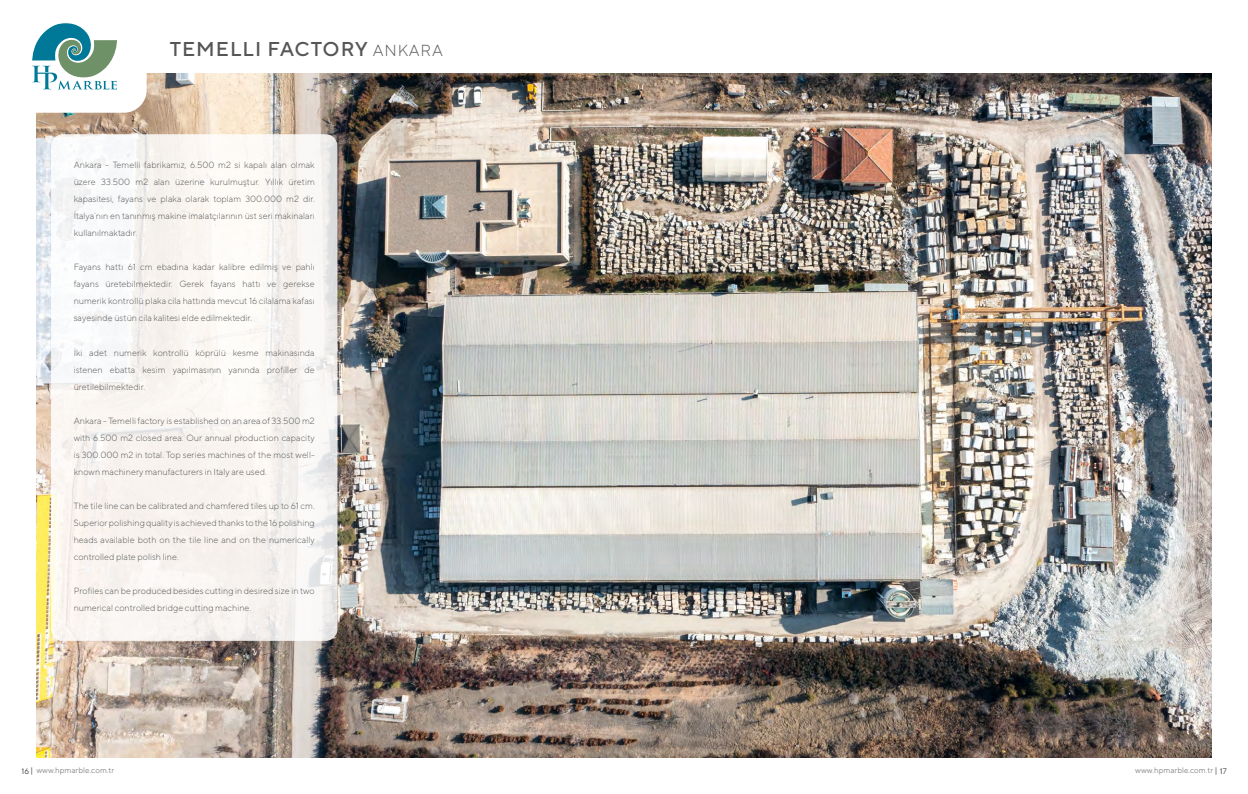
<style>
.page{position:relative;width:1248px;height:794px;background:#fff}
.page>*{position:absolute;margin:0;border:0;box-sizing:border-box;transform-origin:0 0}
.t1{font:500 20px "TT Norms";letter-spacing:.05em;color:#555756}
.t2{font:300 9px/17px "TT Norms";color:#555756;text-align:justify}
.t3{font:8px "TT Norms";color:#878988}
.s1{font-weight:300;font-size:16px}
.s2{color:#383937}
</style>
<div class="page">
<img style="left:36px;top:74px;width:1175px;height:684px">
<div style="left:51px;top:134px;width:286px;height:507px;background:#f8f5f2;border-radius:12px"></div>
<svg style="left:32px;top:23px;width:115px;height:90px"></svg>
<h1 class="t1" style="left:170px;top:37px;width:274px">TEMELLI FACTORY <span class="s1">ANKARA</span></h1>
<p class="t2" style="left:74px;top:157px;width:242px">Ankara - Temelli fabrikamız, 6.500 m2 si kapalı alan olmak üzere 33.500 m2 alan üzerine kurulmuştur. Yıllık üretim kapasitesi, fayans ve plaka olarak toplam 300.000 m2 dir.<br>İtalya`nın en tanınmış makine imalatçılarının üst seri makinaları kullanılmaktadır.</p>
<p class="t2" style="left:74px;top:259px;width:242px">Fayans hattı 61 cm ebadına kadar kalibre edilmiş ve pahlı fayans üretebilmektedir. Gerek fayans hattı ve gerekse numerik kontrollü plaka cila hattında mevcut 16 cilalama kafası sayesinde üstün cila kalitesi elde edilmektedir.</p>
<p class="t2" style="left:74px;top:344px;width:242px">İki adet numerik kontrollü köprülü kesme makinasında istenen ebatta kesim yapılmasının yanında profiller de üretilebilmektedir.</p>
<p class="t2" style="left:74px;top:412px;width:242px">Ankara - Temelli factory is established on an area of 33.500 m2 with 6.500 m2 closed area. Our annual production capacity is 300.000 m2 in total. Top series machines of the most well&shy;known machinery manufacturers in Italy are used.</p>
<p class="t2" style="left:74px;top:497px;width:242px">The tile line can be calibrated and chamfered tiles up to 61 cm.<br>Superior polishing quality is achieved thanks to the 16 polishing heads available both on the tile line and on the numerically controlled plate polish line.</p>
<p class="t2" style="left:74px;top:582px;width:242px">Profiles can be produced besides cutting in desired size in two numerical controlled bridge cutting machine.</p>
<p class="t3" style="left:22px;top:765px;width:94px"><span class="s2">16 |</span> www.hpmarble.com.tr</p>
<p class="t3" style="left:1135px;top:765px;width:93px">www.hpmarble.com.tr <span class="s2">| 17</span></p>
</div>
